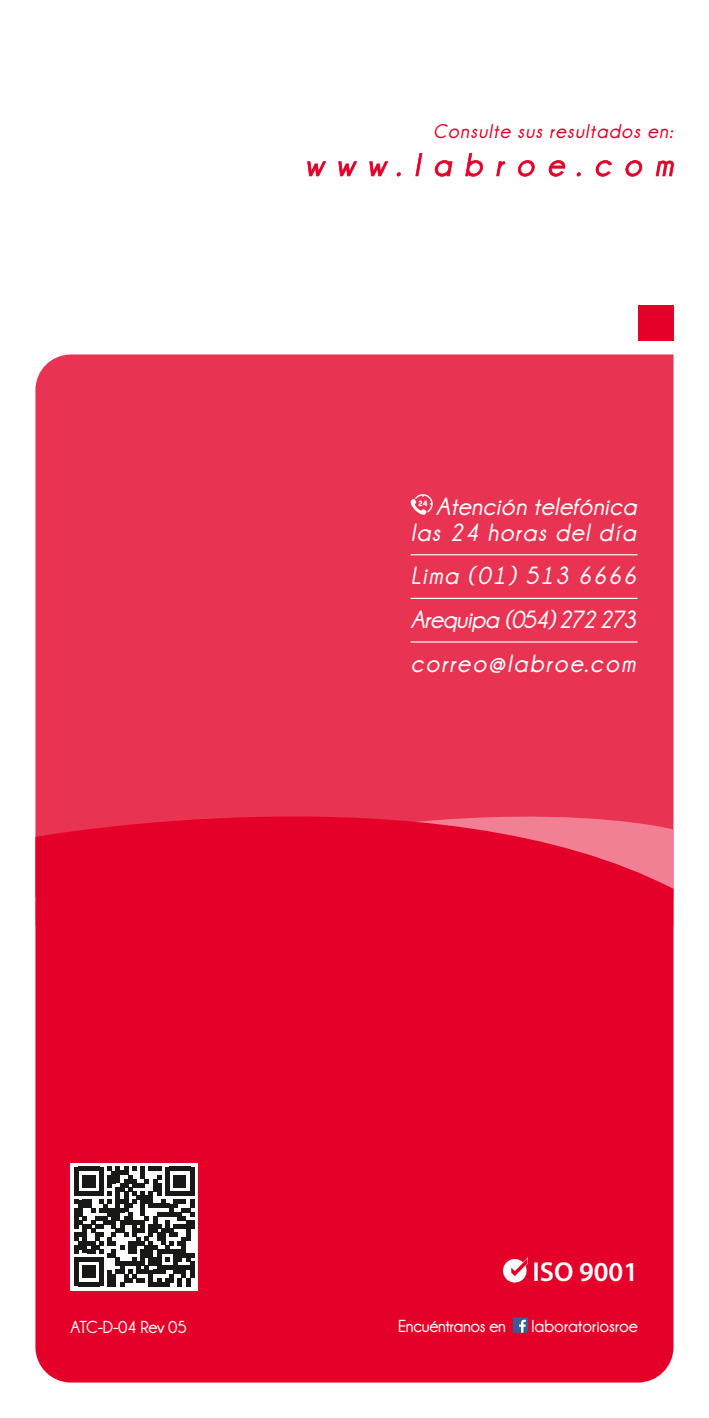
<style>
.page{position:relative;width:709px;height:1418px;background:#fff}
.page>*{position:absolute;margin:0;border:0;box-sizing:border-box;transform-origin:0 0}
.t1{font:600 27.5px "Myriad Pro";color:#fff}
.t2{font:italic 700 25px "Champagne&Limousines";letter-spacing:.055em;color:#fff}
.t3{font:italic 700 25px "Champagne&Limousines";letter-spacing:-.015em;color:#fff}
.t4{font:italic 700 25px "Champagne&Limousines";letter-spacing:.02em;color:#fff}
.t5{font:italic 700 25px "Champagne&Limousines";letter-spacing:.085em;color:#fff}
.t6{font:italic 700 20px "Champagne&Limousines";letter-spacing:.06em;color:#e40028}
.t7{font:700 17.5px "Champagne&Limousines";letter-spacing:-.02em;color:#fff}
.t8{font:700 17.5px "Champagne&Limousines";color:#fff}
</style>
<div class="page">
<div style="left:35px;top:354px;width:638px;height:411px;background:#e93353"></div>
<svg style="left:35px;top:765px;width:638px;height:617px;background:#e4072e"></svg>
<div style="left:638px;top:305px;width:35px;height:35px;background:#e40028"></div>
<svg style="left:307px;top:161px;width:19px;height:15px"></svg>
<svg style="left:338px;top:161px;width:19px;height:15px"></svg>
<svg style="left:369px;top:161px;width:19px;height:15px"></svg>
<svg style="left:396px;top:172px;width:5px;height:4px"></svg>
<svg style="left:415px;top:153px;width:7px;height:23px"></svg>
<svg style="left:434px;top:160px;width:18px;height:17px"></svg>
<svg style="left:465px;top:153px;width:18px;height:24px"></svg>
<svg style="left:496px;top:161px;width:9px;height:15px"></svg>
<svg style="left:517px;top:160px;width:18px;height:17px"></svg>
<svg style="left:548px;top:160px;width:17px;height:17px"></svg>
<svg style="left:576px;top:172px;width:5px;height:4px"></svg>
<svg style="left:595px;top:160px;width:17px;height:17px"></svg>
<svg style="left:625px;top:160px;width:17px;height:17px"></svg>
<svg style="left:655px;top:160px;width:19px;height:16px"></svg>
<svg style="left:71px;top:1162px;width:127px;height:128px"></svg>
<svg style="left:75px;top:1166px;width:119px;height:120px"></svg>
<hr style="left:190px;top:1261px;width:4px;height:17px;background:#181916">
<div style="left:513px;top:1317px;width:15px;height:15px;background:#3d5a99"></div>
<svg style="left:519px;top:1319px;width:7px;height:13px"></svg>
<hr style="left:410px;top:641px;width:227px;height:1px;background:#fff">
<hr style="left:410px;top:598px;width:227px;height:1px;background:#fff">
<hr style="left:410px;top:554px;width:227px;height:1px;background:#fff">
<svg style="left:410px;top:494px;width:23px;height:21px"></svg>
<svg style="left:503px;top:1257px;width:25px;height:25px"></svg>
<p class="t6" style="left:433px;top:120px;width:241px">Consulte sus resultados en:</p>
<p class="t4" style="left:436px;top:492px;width:202px">Atención telefónica</p>
<p class="t2" style="left:410px;top:518px;width:227px">las 24 horas del día</p>
<p class="t2" style="left:410px;top:562px;width:227px">Lima (01) 513 6666</p>
<p class="t3" style="left:410px;top:605px;width:227px">Arequipa (054) 272 273</p>
<p class="t5" style="left:410px;top:649px;width:226px">correo@labroe.com</p>
<p class="t1" style="left:532px;top:1253px;width:107px">ISO 9001</p>
<p class="t7" style="left:71px;top:1316px;width:118px">ATC-D-04 Rev 05</p>
<p class="t7" style="left:398px;top:1316px;width:109px">Encuéntranos en</p>
<p class="t8" style="left:531px;top:1316px;width:108px">laboratoriosroe</p>
</div>
